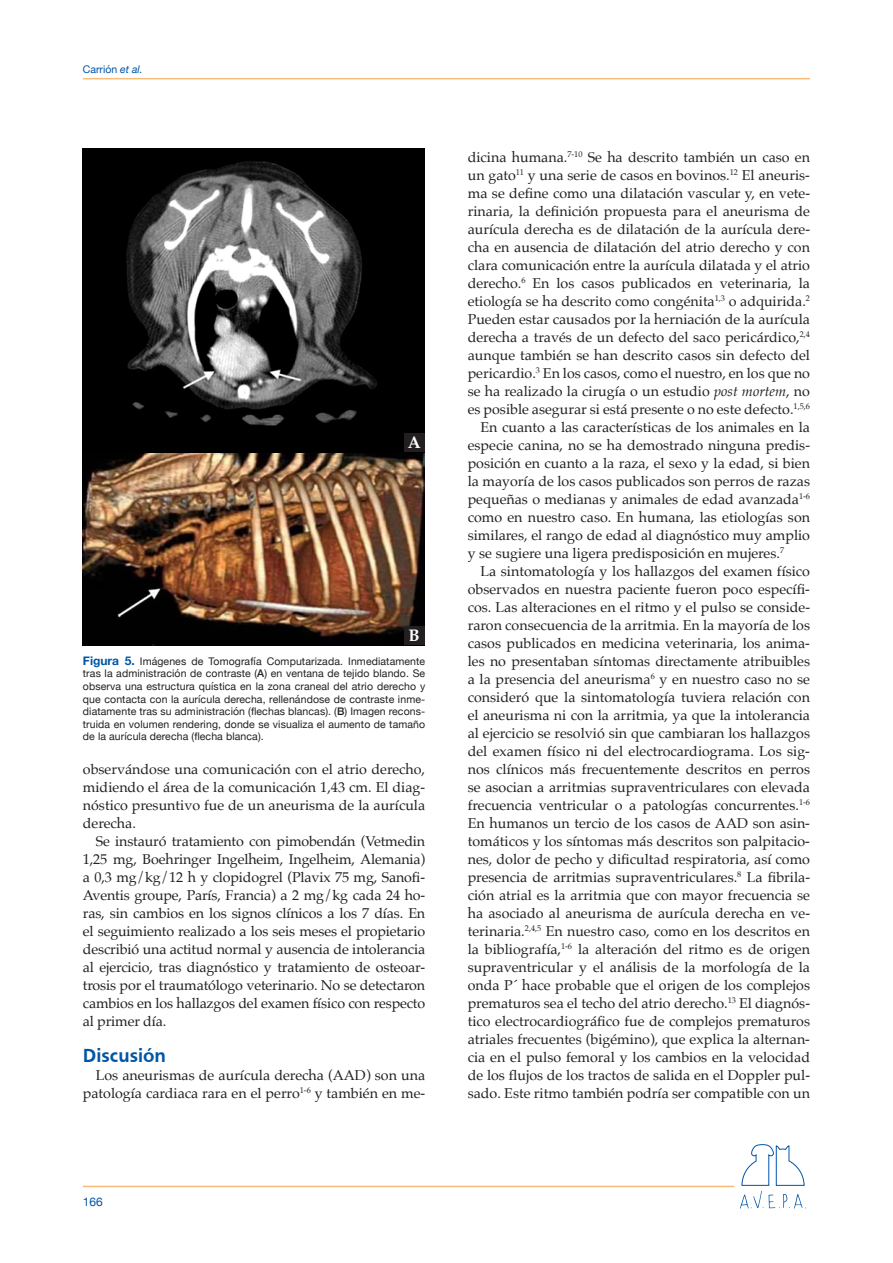
<style>
.page{position:relative;width:893px;height:1263px;background:#fff}
.page>*{position:absolute;margin:0;border:0;box-sizing:border-box;transform-origin:0 0}
.t1{font:700 19.5px "Frutiger";color:#0155a5}
.t2{font:700 16.8px "Palatino";color:#fff}
.t3{font:14.25px/18px "Palatino";color:#231f20;text-align:justify}
.t4{font:12px "Helvetica Neue";color:#0155a5}
.t5{font:10.5px/12.6px "Helvetica Neue";letter-spacing:.01em;color:#231f20;text-align:justify}
.t6{font:10.5px "Helvetica Neue";color:#0155a5}
.s1{font-style:italic}
.s2{font-weight:700;font-size:12px;color:#0155a5}
.s3{font-weight:500}
</style>
<div class="page">
<hr style="left:83px;top:1186px;width:651px;height:1px;background:#f68e1e">
<hr style="left:83px;top:78px;width:727px;height:1px;background:#f68e1e">
<svg style="left:740px;top:1144px;width:66px;height:65px"></svg>
<img style="left:83px;top:149px;width:342px;height:496px">
<div style="left:404px;top:434px;width:21px;height:18px;background:#231f20"></div>
<div style="left:404px;top:627px;width:21px;height:18px;background:#231f20"></div>
<p class="t6" style="left:83px;top:61px;width:61px">Carrión <span class="s1">et al.</span></p>
<p class="t2" style="left:408px;top:427px;width:15px">A</p>
<p class="t2" style="left:409px;top:620px;width:13px">B</p>
<p class="t5" style="left:83px;top:655px;width:344px"><span class="s2">Figura 5.</span> Imágenes de Tomografía Computarizada. Inmediatamente tras la administración de contraste (<span class="s3">A</span>) en ventana de tejido blando. Se observa una estructura quística en la zona craneal del atrio derecho y que contacta con la aurícula derecha, rellenándose de contraste inme&shy;diatamente tras su administración (flechas blancas). (<span class="s3">B</span>) Imagen recons&shy;truida en volumen rendering, donde se visualiza el aumento de tamaño de la aurícula derecha (flecha blanca).</p>
<p class="t3" style="left:83px;top:760px;width:344px">observándose una comunicación con el atrio derecho, midiendo el área de la comunicación 1,43 cm. El diag&shy;nóstico presuntivo fue de un aneurisma de la aurícula derecha.</p>
<p class="t3" style="left:83px;top:832px;width:344px;text-indent:13px">Se instauró tratamiento con pimobendán (Vetmedin 1,25 mg, Boehringer Ingelheim, Ingelheim, Alemania) a 0,3 mg/kg/12 h y clopidogrel (Plavix 75 mg, Sanofi-Aventis groupe, París, Francia) a 2 mg/kg cada 24 ho&shy;ras, sin cambios en los signos clínicos a los 7 días. En el seguimiento realizado a los seis meses el propietario describió una actitud normal y ausencia de intolerancia al ejercicio, tras diagnóstico y tratamiento de osteoar&shy;trosis por el traumatólogo veterinario. No se detectaron cambios en los hallazgos del examen físico con respecto al primer día.</p>
<h1 class="t1" style="left:83px;top:1044px;width:85px">Discusión</h1>
<p class="t3" style="left:83px;top:1066px;width:344px;text-align:right">Los aneurismas de aurícula derecha (AAD) son una patología cardiaca rara en el perro<sup>1-6</sup> y también en me-</p>
<p class="t4" style="left:83px;top:1193px;width:22px">166</p>
<p class="t3" style="left:468px;top:148px;width:344px">dicina humana.<sup>7-10</sup> Se ha descrito también un caso en</p>
<p class="t3" style="left:468px;top:166px;width:344px">un gato<sup>11</sup> y una serie de casos en bovinos.<sup>12</sup> El aneuris-</p>
<p class="t3" style="left:468px;top:184px;width:344px">ma se define como una dilatación vascular y, en vete-</p>
<p class="t3" style="left:468px;top:202px;width:344px">rinaria, la definición propuesta para el aneurisma de</p>
<p class="t3" style="left:468px;top:220px;width:344px">aurícula derecha es de dilatación de la aurícula dere-</p>
<p class="t3" style="left:468px;top:238px;width:344px">cha en ausencia de dilatación del atrio derecho y con</p>
<p class="t3" style="left:468px;top:256px;width:344px">clara comunicación entre la aurícula dilatada y el atrio</p>
<p class="t3" style="left:468px;top:274px;width:344px">derecho.<sup>6</sup> En los casos publicados en veterinaria, la</p>
<p class="t3" style="left:468px;top:292px;width:344px">etiología se ha descrito como congénita<sup>1,3</sup> o adquirida.<sup>2</sup></p>
<p class="t3" style="left:468px;top:310px;width:344px">Pueden estar causados por la herniación de la aurícula</p>
<p class="t3" style="left:468px;top:328px;width:344px">derecha a través de un defecto del saco pericárdico,<sup>2,4</sup></p>
<p class="t3" style="left:468px;top:346px;width:344px">aunque también se han descrito casos sin defecto del</p>
<p class="t3" style="left:468px;top:364px;width:344px">pericardio.<sup>3</sup> En los casos, como el nuestro, en los que no</p>
<p class="t3" style="left:468px;top:382px;width:344px">se ha realizado la cirugía o un estudio <span class="s1">post mortem</span>, no</p>
<p class="t3" style="left:468px;top:400px;width:344px">es posible asegurar si está presente o no este defecto.<sup>1,5,6</sup></p>
<p class="t3" style="left:480px;top:418px;width:331px">En cuanto a las características de los animales en la</p>
<p class="t3" style="left:468px;top:436px;width:344px">especie canina, no se ha demostrado ninguna predis-</p>
<p class="t3" style="left:468px;top:454px;width:344px">posición en cuanto a la raza, el sexo y la edad, si bien</p>
<p class="t3" style="left:468px;top:472px;width:344px">la mayoría de los casos publicados son perros de razas</p>
<p class="t3" style="left:468px;top:490px;width:344px">pequeñas o medianas y animales de edad avanzada<sup>1-6</sup></p>
<p class="t3" style="left:468px;top:508px;width:344px">como en nuestro caso. En humana, las etiologías son</p>
<p class="t3" style="left:468px;top:526px;width:344px">similares, el rango de edad al diagnóstico muy amplio</p>
<p class="t3" style="left:468px;top:544px;width:318px">y se sugiere una ligera predisposición en mujeres.<sup>7</sup></p>
<p class="t3" style="left:480px;top:562px;width:331px">La sintomatología y los hallazgos del examen físico</p>
<p class="t3" style="left:468px;top:580px;width:344px">observados en nuestra paciente fueron poco específi-</p>
<p class="t3" style="left:468px;top:598px;width:344px">cos. Las alteraciones en el ritmo y el pulso se conside-</p>
<p class="t3" style="left:468px;top:616px;width:344px">raron consecuencia de la arritmia. En la mayoría de los</p>
<p class="t3" style="left:468px;top:634px;width:344px">casos publicados en medicina veterinaria, los anima-</p>
<p class="t3" style="left:468px;top:652px;width:344px">les no presentaban síntomas directamente atribuibles</p>
<p class="t3" style="left:468px;top:670px;width:344px">a la presencia del aneurisma<sup>6</sup> y en nuestro caso no se</p>
<p class="t3" style="left:468px;top:688px;width:344px">consideró que la sintomatología tuviera relación con</p>
<p class="t3" style="left:468px;top:706px;width:344px">el aneurisma ni con la arritmia, ya que la intolerancia</p>
<p class="t3" style="left:468px;top:724px;width:344px">al ejercicio se resolvió sin que cambiaran los hallazgos</p>
<p class="t3" style="left:468px;top:742px;width:344px">del examen físico ni del electrocardiograma. Los sig-</p>
<p class="t3" style="left:468px;top:760px;width:344px">nos clínicos más frecuentemente descritos en perros</p>
<p class="t3" style="left:468px;top:778px;width:344px">se asocian a arritmias supraventriculares con elevada</p>
<p class="t3" style="left:468px;top:796px;width:344px">frecuencia ventricular o a patologías concurrentes.<sup>1-6</sup></p>
<p class="t3" style="left:468px;top:814px;width:344px">En humanos un tercio de los casos de AAD son asin-</p>
<p class="t3" style="left:468px;top:832px;width:344px">tomáticos y los síntomas más descritos son palpitacio-</p>
<p class="t3" style="left:468px;top:850px;width:344px">nes, dolor de pecho y dificultad respiratoria, así como</p>
<p class="t3" style="left:468px;top:868px;width:344px">presencia de arritmias supraventriculares.<sup>8</sup> La fibrila-</p>
<p class="t3" style="left:468px;top:886px;width:344px">ción atrial es la arritmia que con mayor frecuencia se</p>
<p class="t3" style="left:468px;top:904px;width:344px">ha asociado al aneurisma de aurícula derecha en ve-</p>
<p class="t3" style="left:468px;top:922px;width:344px">terinaria.<sup>2,4,5</sup> En nuestro caso, como en los descritos en</p>
<p class="t3" style="left:468px;top:940px;width:344px">la bibliografía,<sup>1-6</sup> la alteración del ritmo es de origen</p>
<p class="t3" style="left:468px;top:958px;width:344px">supraventricular y el análisis de la morfología de la</p>
<p class="t3" style="left:468px;top:976px;width:344px">onda P´ hace probable que el origen de los complejos</p>
<p class="t3" style="left:468px;top:994px;width:344px">prematuros sea el techo del atrio derecho.<sup>13</sup> El diagnós-</p>
<p class="t3" style="left:468px;top:1012px;width:344px">tico electrocardiográfico fue de complejos prematuros</p>
<p class="t3" style="left:468px;top:1030px;width:344px">atriales frecuentes (bigémino), que explica la alternan-</p>
<p class="t3" style="left:468px;top:1048px;width:344px">cia en el pulso femoral y los cambios en la velocidad</p>
<p class="t3" style="left:468px;top:1066px;width:344px">de los flujos de los tractos de salida en el Doppler pul-</p>
<p class="t3" style="left:468px;top:1084px;width:344px">sado. Este ritmo también podría ser compatible con un</p>
</div>
